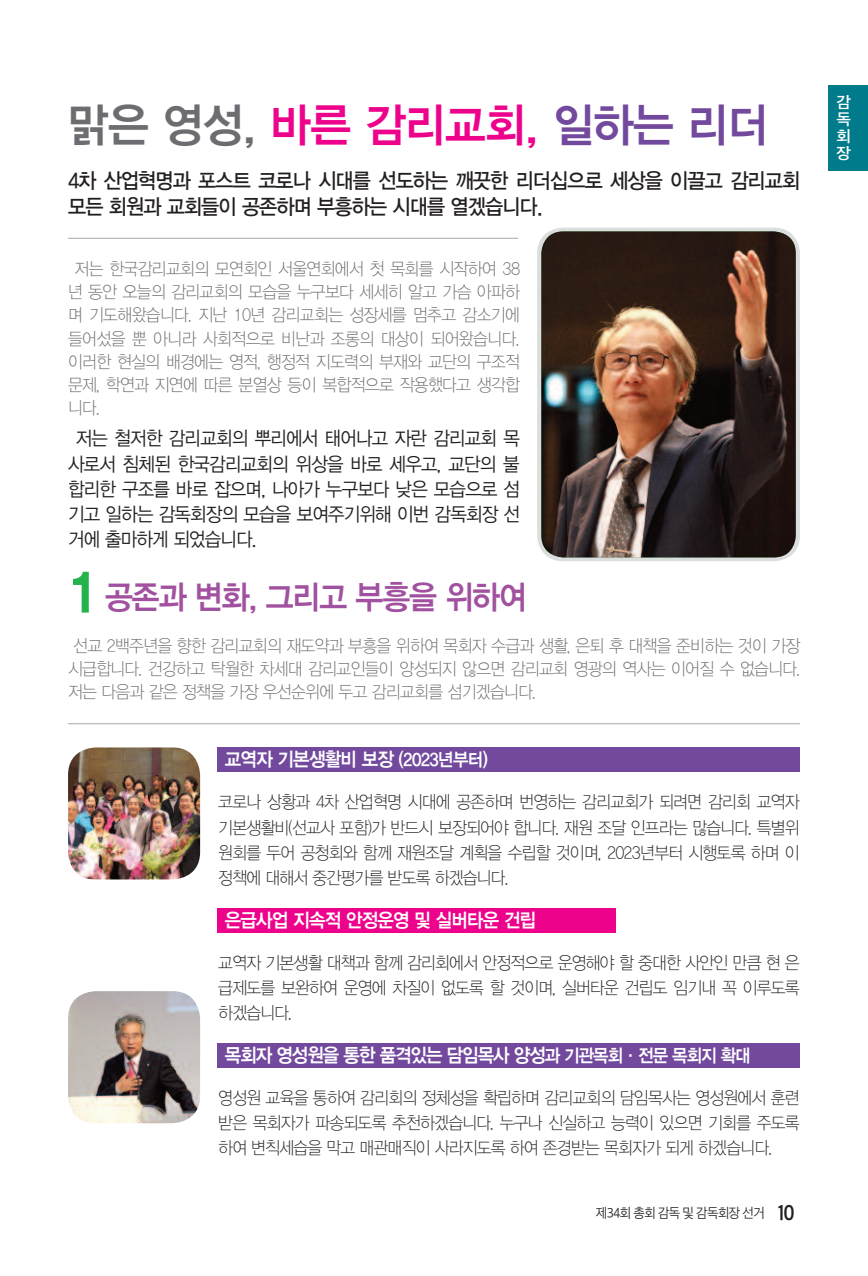
<style>
.page{position:relative;width:868px;height:1276px;background:#fff}
.page>*{position:absolute;margin:0;border:0;box-sizing:border-box;transform-origin:0 0}
.t1{font:54.4px "YDIYGO350";color:#23b24b}
.t2{font:46.6px "YDIYGO340";letter-spacing:-.015em;color:#ed028c;scale:.95 1}
.t3{font:33px "YDIYGO340";letter-spacing:-.04em;color:#a1519f;scale:.92 1}
.t4{font:21.4px/25.2px "YDIYGO330";letter-spacing:-.04em;color:#231f20;scale:.92 1}
.t5{font:19.4px/25.2px "YDIYGO320";letter-spacing:-.04em;color:#231f20;text-align:justify;scale:.92 1}
.t6{font:19.4px "YDIYGO340";letter-spacing:-.04em;color:#fff;scale:.92 1}
.t7{font:17.4px/25.2px "YDIYGO310";letter-spacing:-.045em;color:#231f20;text-align:justify;scale:.92 1}
.t8{font:17.4px/23.2px "YDIYGO310";letter-spacing:-.04em;color:#6c6d70;text-align:justify;scale:.92 1}
.t9{font:600 16px/17px "Apple SD Gothic Neo";color:#fff;text-align:justify;scale:1.05 1}
.t10{font:300 14px "Apple SD Gothic Neo";letter-spacing:-.05em;color:#231f20;scale:.95 1}
.s1{color:#6c6d70}
.s2{color:#72499d}
.s3{font-size:18.2px}
.s4{font-weight:700;font-size:22px}
</style>
<div class="page">
<div style="left:828px;top:85px;width:39px;height:85px;background:#007b8c"></div>
<hr style="left:68px;top:238px;width:450px;height:1px;background:#a8a9ad">
<hr style="left:68px;top:723px;width:731px;height:1px;background:#a8a9ad">
<img style="left:68px;top:747px;width:132px;height:132px;border-radius:27px">
<div style="left:217px;top:747px;width:582px;height:25px;background:#72499d"></div>
<img style="left:68px;top:991px;width:132px;height:132px;border-radius:27px">
<div style="left:217px;top:908px;width:399px;height:24px;background:#ed028c"></div>
<div style="left:537px;top:228px;width:262px;height:333px;border:8px solid #dcdddf;border-radius:22px"></div>
<img style="left:541px;top:231px;width:254px;height:326px;border-radius:22px">
<div style="left:217px;top:1043px;width:582px;height:24px;background:#72499d"></div>
<h2 class="t2" style="left:68px;top:98px;width:738px"><span class="s1">맑은 영성,</span> 바른 감리교회, <span class="s2">일하는 리더</span></h2>
<p class="t4" style="left:68px;top:169px;width:797px">4차 산업혁명과 포스트 코로나 시대를 선도하는 깨끗한 리더십으로 세상을 이끌고 감리교회 모든 회원과 교회들이 공존하며 부흥하는 시대를 열겠습니다.</p>
<p class="t8" style="left:68px;top:257px;width:493px;text-indent:7px">저는 한국감리교회의 모연회인 서울연회에서 첫 목회를 시작하여 38 년 동안 오늘의 감리교회의 모습을 누구보다 세세히 알고 가슴 아파하 며 기도해왔습니다. 지난 10년 감리교회는 성장세를 멈추고 감소기에 들어섰을 뿐 아니라 사회적으로 비난과 조롱의 대상이 되어왔습니다. 이러한 현실의 배경에는 영적, 행정적 지도력의 부재와 교단의 구조적 문제, 학연과 지연에 따른 분열상 등이 복합적으로 작용했다고 생각합 니다.</p>
<p class="t5" style="left:68px;top:426px;width:492px;text-indent:8px">저는 철저한 감리교회의 뿌리에서 태어나고 자란 감리교회 목 사로서 침체된 한국감리교회의 위상을 바로 세우고, 교단의 불 합리한 구조를 바로 잡으며, 나아가 누구보다 낮은 모습으로 섬 기고 일하는 감독회장의 모습을 보여주기위해 이번 감독회장 선 거에 출마하게 되었습니다.</p>
<h1 class="t1" style="left:68px;top:564px;width:32px">1</h1>
<h3 class="t3" style="left:105px;top:578px;width:460px">공존과 변화, 그리고 부흥을 위하여</h3>
<p class="t8" style="left:68px;top:634px;width:797px">선교 2백주년을 향한 감리교회의 재도약과 부흥을 위하여 목회자 수급과 생활, 은퇴 후 대책을 준비하는 것이 가장 시급합니다. 건강하고 탁월한 차세대 감리교인들이 양성되지 않으면 감리교회 영광의 역사는 이어질 수 없습니다. 저는 다음과 같은 정책을 가장 우선순위에 두고 감리교회를 섬기겠습니다.</p>
<p class="t6" style="left:225px;top:748px;width:288px">교역자 기본생활비 보장 <span class="s3">(2023년부터)</span></p>
<p class="t7" style="left:218px;top:789px;width:633px">코로나 상황과 4차 산업혁명 시대에 공존하며 번영하는 감리교회가 되려면 감리회 교역자 기본생활비(선교사 포함)가 반드시 보장되어야 합니다. 재원 조달 인프라는 많습니다. 특별위 원회를 두어 공청회와 함께 재원조달 계획을 수립할 것이며, 2023년부터 시행토록 하며 이 정책에 대해서 중간평가를 받도록 하겠습니다.</p>
<p class="t6" style="left:225px;top:908px;width:340px">은급사업 지속적 안정운영 및 실버타운 건립</p>
<p class="t7" style="left:218px;top:950px;width:633px">교역자 기본생활 대책과 함께 감리회에서 안정적으로 운영해야 할 중대한 사안인 만큼 현 은 급제도를 보완하여 운영에 차질이 없도록 할 것이며, 실버타운 건립도 임기내 꼭 이루도록 하겠습니다.</p>
<p class="t6" style="left:225px;top:1043px;width:573px">목회자 영성원을 통한 품격있는 담임목사 양성<span class="s3">과 기관목회·전문 목회지 확대</span></p>
<p class="t7" style="left:218px;top:1085px;width:633px">영성원 교육을 통하여 감리회의 정체성을 확립하며 감리교회의 담임목사는 영성원에서 훈련 받은 목회자가 파송되도록 추천하겠습니다. 누구나 신실하고 능력이 있으면 기회를 주도록 하여 변칙세습을 막고 매관매직이 사라지도록 하여 존경받는 목회자가 되게 하겠습니다.</p>
<p class="t10" style="left:595px;top:1205px;width:211px">제34회 총회 감독 및 감독회장 선거 <span class="s4">10</span></p>
<p class="t9" style="left:836px;top:95px;width:15px">감 독 회</p>
<p class="t9" style="left:836px;top:146px;width:15px">장</p>
</div>
